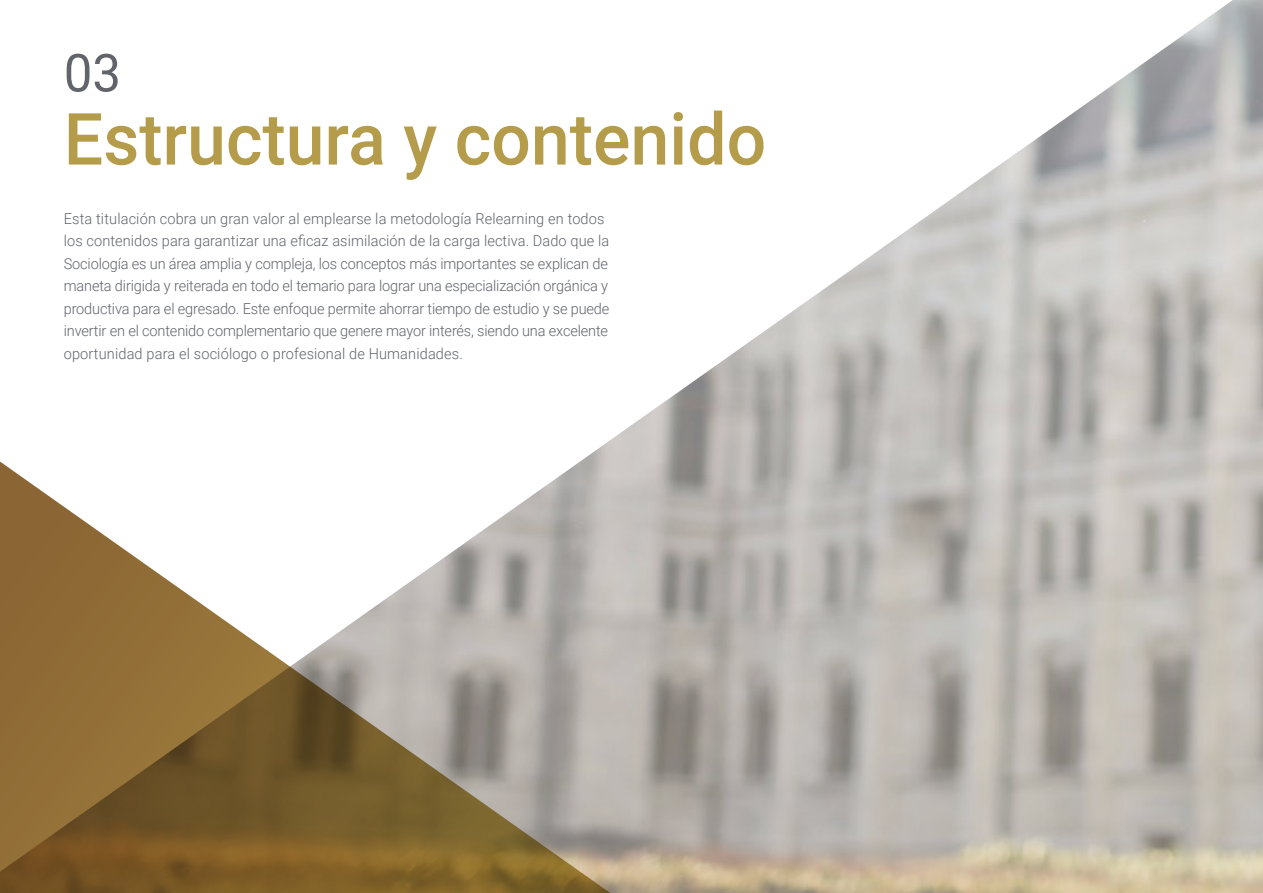
<style>
.page{position:relative;width:1263px;height:893px;background:#fff}
.page>*{position:absolute;margin:0;border:0;box-sizing:border-box;transform-origin:0 0}
.t1{font:500 72px "Roboto";color:#b49c4b}
.t2{font:52.5px "Roboto";color:#61646a}
.t3{font:300 15px/22.5px "Roboto";letter-spacing:-.01em;color:#61646a}
</style>
<div class="page">
<svg style="left:0;top:446px;width:640px;height:447px"></svg>
<h2 class="t2" style="left:64px;top:36px;width:59px">03</h2>
<h1 class="t1" style="left:64px;top:89px;width:704px">Estructura y contenido</h1>
<p class="t3" style="left:64px;top:207px;width:547px">Esta titulación cobra un gran valor al emplearse la metodología Relearning en todos los contenidos para garantizar una eficaz asimilación de la carga lectiva. Dado que la Sociología es un área amplia y compleja, los conceptos más importantes se explican de maneta dirigida y reiterada en todo el temario para lograr una especialización orgánica y productiva para el egresado. Este enfoque permite ahorrar tiempo de estudio y se puede invertir en el contenido complementario que genere mayor interés, siendo una excelente oportunidad para el sociólogo o profesional de Humanidades.</p>
</div>
